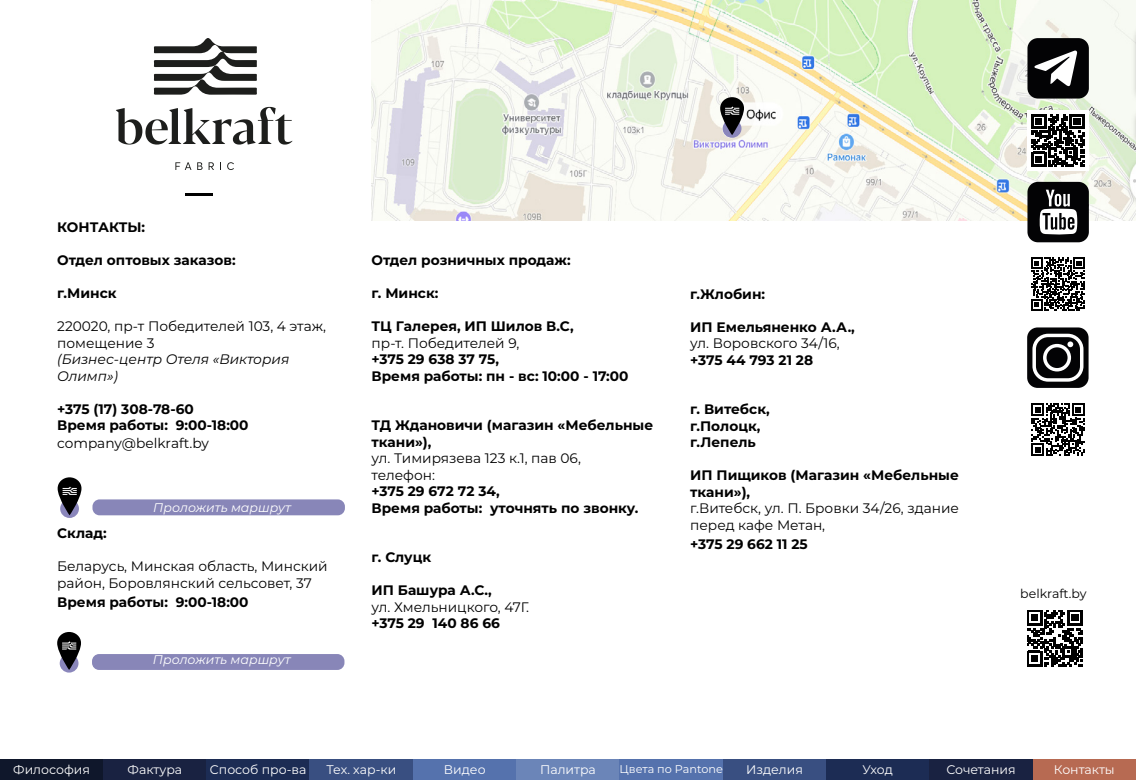
<style>
.page{position:relative;width:1136px;height:780px;background:#fff}
.page>*{position:absolute;margin:0;border:0;box-sizing:border-box;transform-origin:0 0}
.t1{font:700 13.75px/16.5px "Montserrat";color:#000}
.t2{font:13.75px/16.5px "Montserrat";color:#000}
.t3{font:italic 13.75px/16.5px "Montserrat";color:#000}
.t4{font:12.5px "Montserrat";color:#fff}
.t5{font:italic 12.5px "Montserrat";color:#fff}
.t6{font:12.5px "Montserrat";color:#000}
.t7{font:11.25px "Montserrat";color:#fff}
</style>
<div class="page">
<div style="left:0;top:759px;width:103px;height:21px;background:#0f172b"></div>
<div style="left:103px;top:759px;width:104px;height:21px;background:#192241"></div>
<div style="left:207px;top:759px;width:103px;height:21px;background:#1c2c54"></div>
<div style="left:310px;top:759px;width:103px;height:21px;background:#394f81"></div>
<div style="left:413px;top:759px;width:103px;height:21px;background:#5572ad"></div>
<div style="left:516px;top:759px;width:104px;height:21px;background:#6b85b8"></div>
<div style="left:620px;top:759px;width:103px;height:21px;background:#5572ad"></div>
<div style="left:723px;top:759px;width:103px;height:21px;background:#394f81"></div>
<div style="left:826px;top:759px;width:103px;height:21px;background:#1c2c54"></div>
<div style="left:1033px;top:759px;width:103px;height:21px;background:#b76a52"></div>
<div style="left:929px;top:759px;width:104px;height:21px;background:#192241"></div>
<hr style="left:185px;top:193px;width:28px;height:3px;background:#000">
<img style="left:372px;top:0;width:764px;height:221px">
<svg style="left:1027px;top:610px;width:56px;height:56px"></svg>
<div style="left:1027px;top:110px;width:62px;height:61px;background:#fff"></div>
<div style="left:1027px;top:327px;width:62px;height:61px;background:#030305;border-radius:10px"></div>
<div style="left:1027px;top:182px;width:62px;height:60px;background:#030305;border-radius:10px"></div>
<div style="left:1027px;top:38px;width:62px;height:60px;background:#030305;border-radius:10px"></div>
<svg style="left:1040px;top:190px;width:37px;height:44px"></svg>
<svg style="left:1034px;top:50px;width:43px;height:36px"></svg>
<svg style="left:1032px;top:334px;width:51px;height:47px"></svg>
<svg style="left:1031px;top:257px;width:54px;height:53px"></svg>
<svg style="left:1031px;top:403px;width:54px;height:53px"></svg>
<svg style="left:1031px;top:114px;width:53px;height:52px"></svg>
<svg style="left:116px;top:107px;width:176px;height:37px"></svg>
<svg style="left:175px;top:162px;width:16px;height:8px"></svg>
<svg style="left:197px;top:162px;width:6px;height:8px"></svg>
<svg style="left:209px;top:162px;width:5px;height:8px"></svg>
<svg style="left:227px;top:162px;width:7px;height:8px"></svg>
<svg style="left:154px;top:38px;width:103px;height:57px"></svg>
<div style="left:723px;top:119px;width:18px;height:19px;background:#8a86bb;border-radius:50%"></div>
<svg style="left:720px;top:97px;width:24px;height:38px"></svg>
<svg style="left:60px;top:499px;width:19px;height:19px"></svg>
<svg style="left:58px;top:477px;width:24px;height:38px"></svg>
<div style="left:92px;top:499px;width:253px;height:16px;background:#8886b8;border-radius:7px"></div>
<div style="left:60px;top:654px;width:19px;height:18px;background:#8a86bb;border-radius:50%"></div>
<svg style="left:57px;top:632px;width:24px;height:38px"></svg>
<div style="left:92px;top:654px;width:252px;height:16px;background:#8886b8;border-radius:7px"></div>
<p class="t1" style="left:57px;top:218px;width:90px">КОНТАКТЫ:</p>
<p class="t1" style="left:57px;top:251px;width:180px">Отдел оптовых заказов:</p>
<p class="t1" style="left:57px;top:284px;width:61px">г.Минск</p>
<p class="t2" style="left:57px;top:317px;width:270px">220020, пр-т Победителей 103, 4 этаж, помещение 3</p>
<p class="t3" style="left:57px;top:350px;width:234px">(Бизнес-центр Отеля «Виктория<br>Олимп»)</p>
<p class="t1" style="left:57px;top:400px;width:193px">+375 (17) 308-78-60<br>Время работы: 9:00-18:00</p>
<p class="t2" style="left:57px;top:434px;width:153px">company@belkraft.by</p>
<p class="t5" style="left:153px;top:499px;width:139px">Проложить маршрут</p>
<p class="t1" style="left:57px;top:524px;width:51px">Склад:</p>
<p class="t2" style="left:57px;top:557px;width:272px">Беларусь, Минская область, Минский район, Боровлянский сельсовет, 37</p>
<p class="t1" style="left:57px;top:593px;width:193px">Время работы: 9:00-18:00</p>
<p class="t5" style="left:153px;top:651px;width:139px">Проложить маршрут</p>
<p class="t1" style="left:372px;top:251px;width:201px">Отдел розничных продаж:</p>
<p class="t1" style="left:372px;top:284px;width:68px">г. Минск:</p>
<p class="t1" style="left:372px;top:317px;width:204px">ТЦ Галерея, ИП Шилов В.С,</p>
<p class="t2" style="left:372px;top:334px;width:149px">пр-т. Победителей 9,</p>
<p class="t1" style="left:372px;top:350px;width:259px">+375 29 638 37 75,<br>Время работы: пн - вс: 10:00 - 17:00</p>
<p class="t1" style="left:372px;top:416px;width:283px">ТД Ждановичи (магазин «Мебельные ткани»),</p>
<p class="t2" style="left:372px;top:449px;width:211px">ул. Тимирязева 123 к.1, пав 06, телефон:</p>
<p class="t1" style="left:372px;top:482px;width:268px">+375 29 672 72 34,<br>Время работы: уточнять по звонку.</p>
<p class="t1" style="left:372px;top:548px;width:61px">г. Слуцк</p>
<p class="t1" style="left:372px;top:581px;width:122px">ИП Башура А.С.,</p>
<p class="t2" style="left:372px;top:598px;width:159px">ул. Хмельницкого, 47Г.</p>
<p class="t1" style="left:372px;top:614px;width:130px">+375 29 140 86 66</p>
<p class="t1" style="left:690px;top:285px;width:76px">г.Жлобин:</p>
<p class="t1" style="left:690px;top:318px;width:166px">ИП Емельяненко А.А.,</p>
<p class="t2" style="left:690px;top:334px;width:151px">ул. Воровского 34/16,</p>
<p class="t1" style="left:690px;top:351px;width:124px">+375 44 793 21 28</p>
<p class="t1" style="left:690px;top:400px;width:81px">г. Витебск, г.Полоцк, г.Лепель</p>
<p class="t1" style="left:690px;top:466px;width:270px">ИП Пищиков (Магазин «Мебельные ткани»),</p>
<p class="t2" style="left:690px;top:499px;width:270px">г.Витебск, ул. П. Бровки 34/26, здание перед кафе Метан,</p>
<p class="t1" style="left:690px;top:535px;width:119px">+375 29 662 11 25</p>
<p class="t6" style="left:1020px;top:585px;width:68px">belkraft.by</p>
<p class="t4" style="left:13px;top:761px;width:78px">Философия</p>
<p class="t4" style="left:128px;top:761px;width:56px">Фактура</p>
<p class="t4" style="left:210px;top:761px;width:98px">Cпособ про-ва</p>
<p class="t4" style="left:327px;top:761px;width:71px">Тех. хар-ки</p>
<p class="t4" style="left:444px;top:761px;width:43px">Видео</p>
<p class="t4" style="left:540px;top:761px;width:57px">Палитра</p>
<p class="t7" style="left:620px;top:761px;width:105px">Цвета по Pantone</p>
<p class="t4" style="left:746px;top:761px;width:58px">Изделия</p>
<p class="t4" style="left:863px;top:761px;width:32px">Уход</p>
<p class="t4" style="left:946px;top:761px;width:71px">Сочетания</p>
<p class="t4" style="left:1054px;top:761px;width:62px">Контакты</p>
</div>
